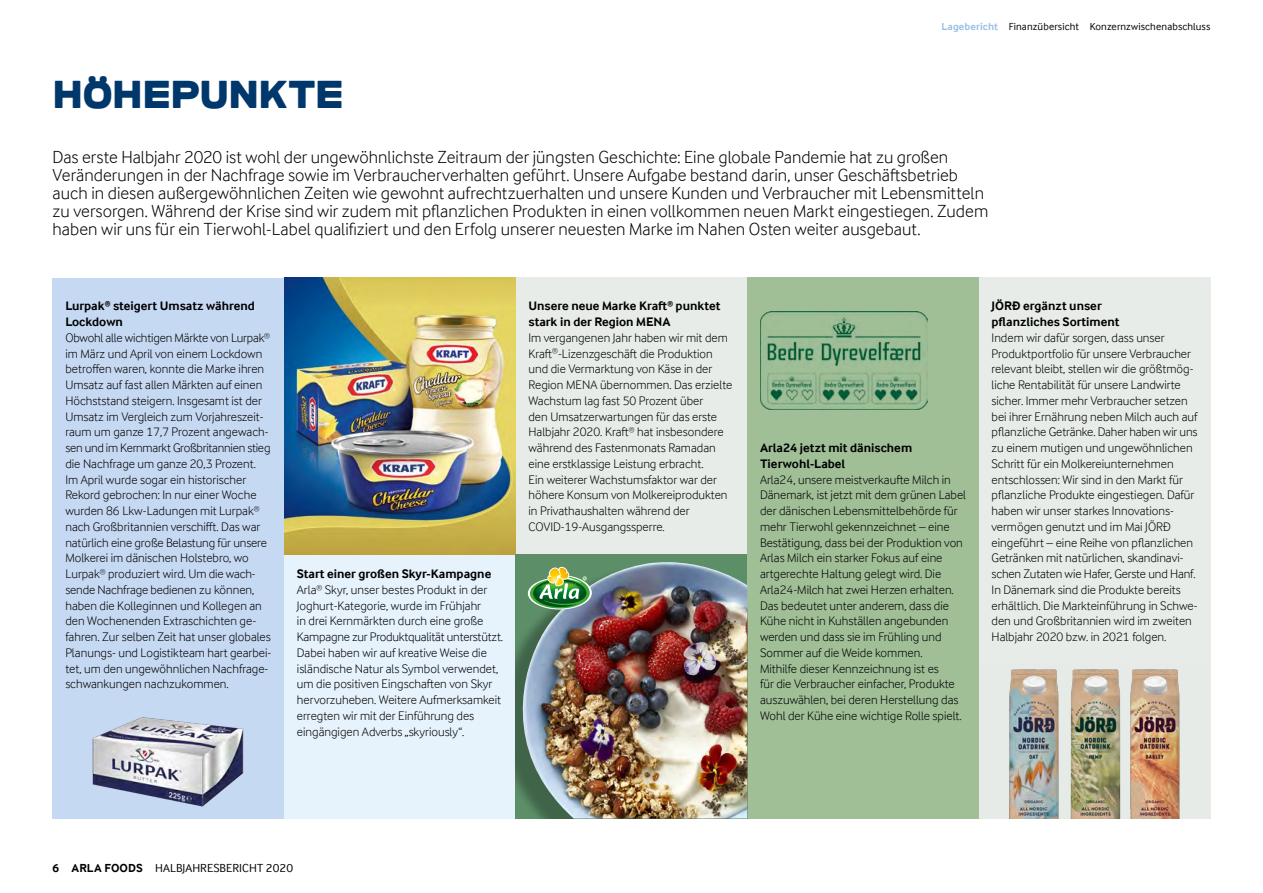
<style>
.page{position:relative;width:1263px;height:893px;background:#fff}
.page>*{position:absolute;margin:0;border:0;box-sizing:border-box;transform-origin:0 0}
.t1{font:39px "ARLASTRONG";letter-spacing:-.01em;color:#00386b}
.t2{font:300 18px/18px "Arla Inter Face";color:#000}
.t3{font:300 12.75px/15.8px "Arla Inter Face";color:#000}
.t4{font:700 12.75px/15.8px "Arla Inter Face";color:#000}
.t5{font:12px "Arla Inter Face";letter-spacing:.01em;color:#000}
.t6{font:10.5px "Arla Inter Face";letter-spacing:.01em;color:#000}
.s1{font-weight:700;color:#99c0e7}
.s2{font-weight:700}
</style>
<div class="page">
<div style="left:747px;top:278px;width:232px;height:541px;background:#a0bf97"></div>
<div style="left:284px;top:548px;width:232px;height:271px;background:#e6f2fc"></div>
<div style="left:53px;top:278px;width:231px;height:541px;background:#c6d9f2"></div>
<div style="left:979px;top:278px;width:231px;height:541px;background:#e7ece8"></div>
<div style="left:516px;top:278px;width:231px;height:276px;background:#e7ece8"></div>
<img style="left:1009px;top:669px;width:171px;height:150px">
<img style="left:92px;top:717px;width:152px;height:90px">
<img style="left:284px;top:278px;width:232px;height:276px">
<div style="left:516px;top:554px;width:231px;height:265px;background:#5c8f68"></div>
<img style="left:515px;top:562px;width:232px;height:257px">
<img style="left:760px;top:312px;width:167px;height:98px">
<svg style="left:528px;top:567px;width:64px;height:42px"></svg>
<h1 class="t1" style="left:53px;top:74px;width:288px">HÖHEPUN KTE</h1>
<p class="t6" style="left:941px;top:20px;width:270px"><span class="s1">Lagebericht</span> Finanzübersicht Konzernzwischenabschluss</p>
<p class="t2" style="left:53px;top:148px;width:937px">Das erste Halbjahr 2020 ist wohl der ungewöhnlichste Zeitraum der jüngsten Geschichte: Eine globale Pandemie hat zu großen Veränderungen in der Nachfrage sowie im Verbraucherverhalten geführt. Unsere Aufgabe bestand darin, unser Geschäftsbetrieb auch in diesen außergewöhnlichen Zeiten wie gewohnt aufrechtzuerhalten und unsere Kunden und Verbraucher mit Lebensmitteln zu versorgen. Während der Krise sind wir zudem mit pflanzlichen Produkten in einen vollkommen neuen Markt eingestiegen. Zudem haben wir uns für ein Tierwohl-Label qualifiziert und den Erfolg unserer neuesten Marke im Nahen Osten weiter ausgebaut.</p>
<p class="t3" style="left:65px;top:298px;width:208px"><span class="s2">Lurpak</span><sup>®</sup> <span class="s2">steigert Umsatz während Lockdown<br></span>Obwohl alle wichtigen Märkte von Lurpak<sup>® </sup>im März und April von einem Lockdown betroffen waren, konnte die Marke ihren Umsatz auf fast allen Märkten auf einen Höchststand steigern. Insgesamt ist der Umsatz im Vergleich zum Vorjahreszeit&shy;raum um ganze 17,7 Prozent angewach&shy;sen und im Kernmarkt Großbritannien stieg die Nachfrage um ganze 20,3 Prozent.<br>Im April wurde sogar ein historischer Rekord gebrochen: In nur einer Woche wurden 86 Lkw-Ladungen mit Lurpak<sup>® </sup>nach Großbritannien verschifft. Das war natürlich eine große Belastung für unsere Molkerei im dänischen Holstebro, wo Lurpak<sup>®</sup> produziert wird. Um die wach&shy;sende Nachfrage bedienen zu können, haben die Kolleginnen und Kollegen an den Wochenenden Extraschichten ge&shy;fahren. Zur selben Zeit hat unser globales Planungs- und Logistikteam hart gearbei&shy;tet, um den ungewöhnlichen Nachfrage&shy;schwankungen nachzukommen.</p>
<p class="t4" style="left:991px;top:298px;width:130px">JÖRĐ ergänzt unser pflanzliches Sortiment</p>
<p class="t4" style="left:528px;top:298px;width:193px">Unsere neue Marke Kraft<sup>®</sup> punktet stark in der Region MENA</p>
<p class="t3" style="left:528px;top:329px;width:205px">Im vergangenen Jahr haben wir mit dem Kraft<sup>®</sup>-Lizenzgeschäft die Produktion und die Vermarktung von Käse in der Region MENA übernommen. Das erzielte Wachstum lag fast 50 Prozent über<br>den Umsatzerwartungen für das erste Halbjahr 2020. Kraft<sup>®</sup> hat insbesondere während des Fastenmonats Ramadan eine erstklassige Leistung erbracht.<br>Ein weiterer Wachstumsfaktor war der höhere Konsum von Molkereiprodukten in Privathaushalten während der COVID-19-Ausgangssperre.</p>
<p class="t3" style="left:991px;top:329px;width:208px">Indem wir dafür sorgen, dass unser Produktportfolio für unsere Verbraucher relevant bleibt, stellen wir die größtmög&shy;liche Rentabilität für unsere Landwirte sicher. Immer mehr Verbraucher setzen bei ihrer Ernährung neben Milch auch auf pflanzliche Getränke. Daher haben wir uns zu einem mutigen und ungewöhnlichen Schritt für ein Molkereiunternehmen entschlossen: Wir sind in den Markt für pflanzliche Produkte eingestiegen. Dafür haben wir unser starkes Innovations&shy;vermögen genutzt und im Mai JÖRĐ eingeführt – eine Reihe von pflanzlichen Getränken mit natürlichen, skandinavi&shy;schen Zutaten wie Hafer, Gerste und Hanf.<br>In Dänemark sind die Produkte bereits erhältlich. Die Markteinführung in Schwe&shy;den und Großbritannien wird im zweiten Halbjahr 2020 bzw. in 2021 folgen.</p>
<p class="t4" style="left:760px;top:440px;width:154px">Arla24 jetzt mit dänischem<br>Tierwohl-Label</p>
<p class="t3" style="left:760px;top:471px;width:208px">Arla24, unsere meistverkaufte Milch in Dänemark, ist jetzt mit dem grünen Label der dänischen Lebensmittelbehörde für mehr Tierwohl gekennzeichnet – eine Bestätigung, dass bei der Produktion von Arlas Milch ein starker Fokus auf eine artgerechte Haltung gelegt wird. Die Arla24-Milch hat zwei Herzen erhalten.<br>Das bedeutet unter anderem, dass die Kühe nicht in Kuhställen angebunden werden und dass sie im Frühling und Sommer auf die Weide kommen.<br>Mithilfe dieser Kennzeichnung ist es<br>für die Verbraucher einfacher, Produkte auszuwählen, bei deren Herstellung das Wohl der Kühe eine wichtige Rolle spielt.</p>
<p class="t3" style="left:297px;top:566px;width:208px"><span class="s2">Start einer großen Skyr-Kampagne </span>Arla<sup>®</sup> Skyr, unser bestes Produkt in der Joghurt-Kategorie, wurde im Frühjahr<br>in drei Kernmärkten durch eine große Kampagne zur Produktqualität unterstützt.<br>Dabei haben wir auf kreative Weise die isländische Natur als Symbol verwendet, um die positiven Eingschaften von Skyr hervorzuheben. Weitere Aufmerksamkeit erregten wir mit der Einführung des eingängigen Adverbs „skyriously“.</p>
<p class="t5" style="left:53px;top:861px;width:242px"><span class="s2">6 ARLA FOODS</span> HALBJAHRESBERICHT 2020</p>
</div>
